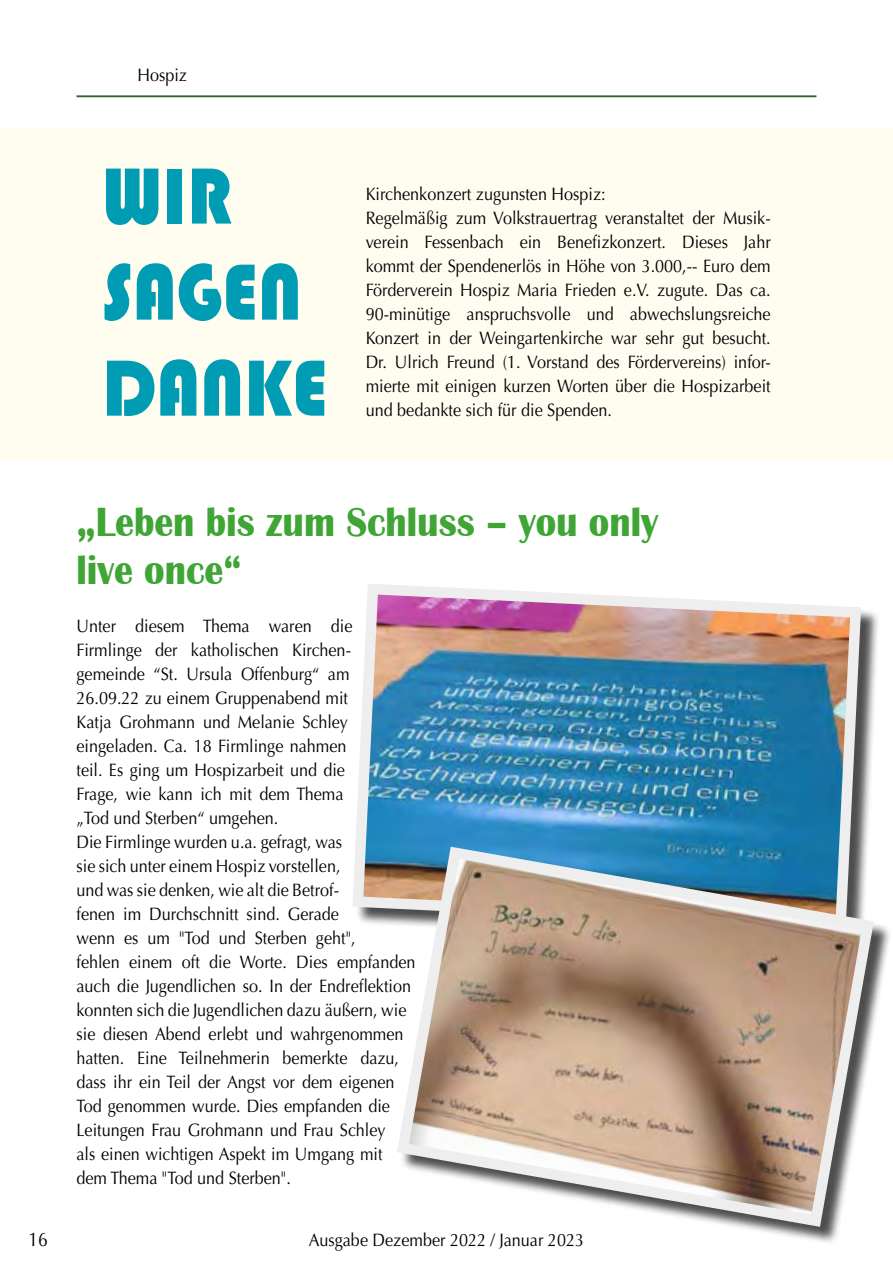
<style>
.page{position:relative;width:893px;height:1263px;background:#fff}
.page>*{position:absolute;margin:0;border:0;box-sizing:border-box;transform-origin:0 0}
.t1{font:82.5px/96px "Bauhaus 93";color:#009cb4;scale:.9 1}
.t2{font:700 42px/48px "Britannic";color:#3fa535;scale:.9 1}
.t3{font:19.5px "Optima LT Std";color:#000;scale:.9 1}
.t4{font:18px/24px "Optima LT Std";color:#000;scale:.9 1}
.s1{font-size:45px}
</style>
<div class="page">
<hr style="left:77px;top:95px;width:739px;height:2px;background:#355e37">
<div style="left:0;top:128px;width:893px;height:331px;background:#fffcf0"></div>
<img style="left:353px;top:584px;width:514px;height:341px">
<div style="left:400px;top:849px;width:492px;height:396px;background:#000;opacity:.7"></div>
<svg style="left:391px;top:841px;width:489px;height:392px"></svg>
<p class="t4" style="left:138px;top:63px;width:57px">Hospiz</p>
<h1 class="t1" style="left:102px;top:149px;width:252px">WIR<br>SAGEN<br>DANKE</h1>
<p class="t4" style="left:366px;top:182px;width:452px">Kirchenkonzert zugunsten Hospiz:<br>Regelmäßig zum Volkstrauertrag veranstaltet der Musik&shy;verein Fessenbach ein Benefizkonzert. Dieses Jahr kommt der Spendenerlös in Höhe von 3.000,-- Euro dem Förderverein Hospiz Maria Frieden e.V. zugute. Das ca.<br>90-minütige anspruchsvolle und abwechslungsreiche Konzert in der Weingartenkirche war sehr gut besucht.<br>Dr. Ulrich Freund (1. Vorstand des Fördervereins) infor&shy;mierte mit einigen kurzen Worten über die Hospizarbeit und bedankte sich für die Spenden.</p>
<h2 class="t2" style="left:77px;top:498px;width:648px"><span class="s1">„</span>Leben bis zum Schluss – you only live once“</h2>
<p class="t4" style="left:77px;top:614px;width:378px">Unter diesem Thema waren die Firmlinge der katholischen Kirchen&shy;gemeinde “St. Ursula Offenburg“ am 26.09.22 zu einem Gruppenabend mit<br>Katja Grohmann und Melanie Schley eingeladen. Ca. 18 Firmlinge nahmen<br>teil. Es ging um Hospizarbeit und die<br>Frage, wie kann ich mit dem Thema<br>„Tod und Sterben“ umgehen.<br>Die Firmlinge wurden u.a. gefragt, was<br>sie sich unter einem Hospiz vorstellen,<br>und was sie denken, wie alt die Betrof-<br>fenen im Durchschnitt sind. Gerade<br>wenn es um "Tod und Sterben geht",<br>fehlen einem oft die Worte. Dies empfanden auch die Jugendlichen so. In der Endreflektion konnten sich die Jugendlichen dazu äußern, wie sie diesen Abend erlebt und wahrgenommen hatten. Eine Teilnehmerin bemerkte dazu, dass ihr ein Teil der Angst vor dem eigenen Tod genommen wurde. Dies empfanden die Leitungen Frau Grohmann und Frau Schley<br>als einen wichtigen Aspekt im Umgang mit dem Thema "Tod und Sterben".</p>
<p class="t3" style="left:29px;top:1228px;width:23px">16</p>
<p class="t4" style="left:309px;top:1228px;width:307px">Ausgabe Dezember 2022 / Januar 2023</p>
</div>
